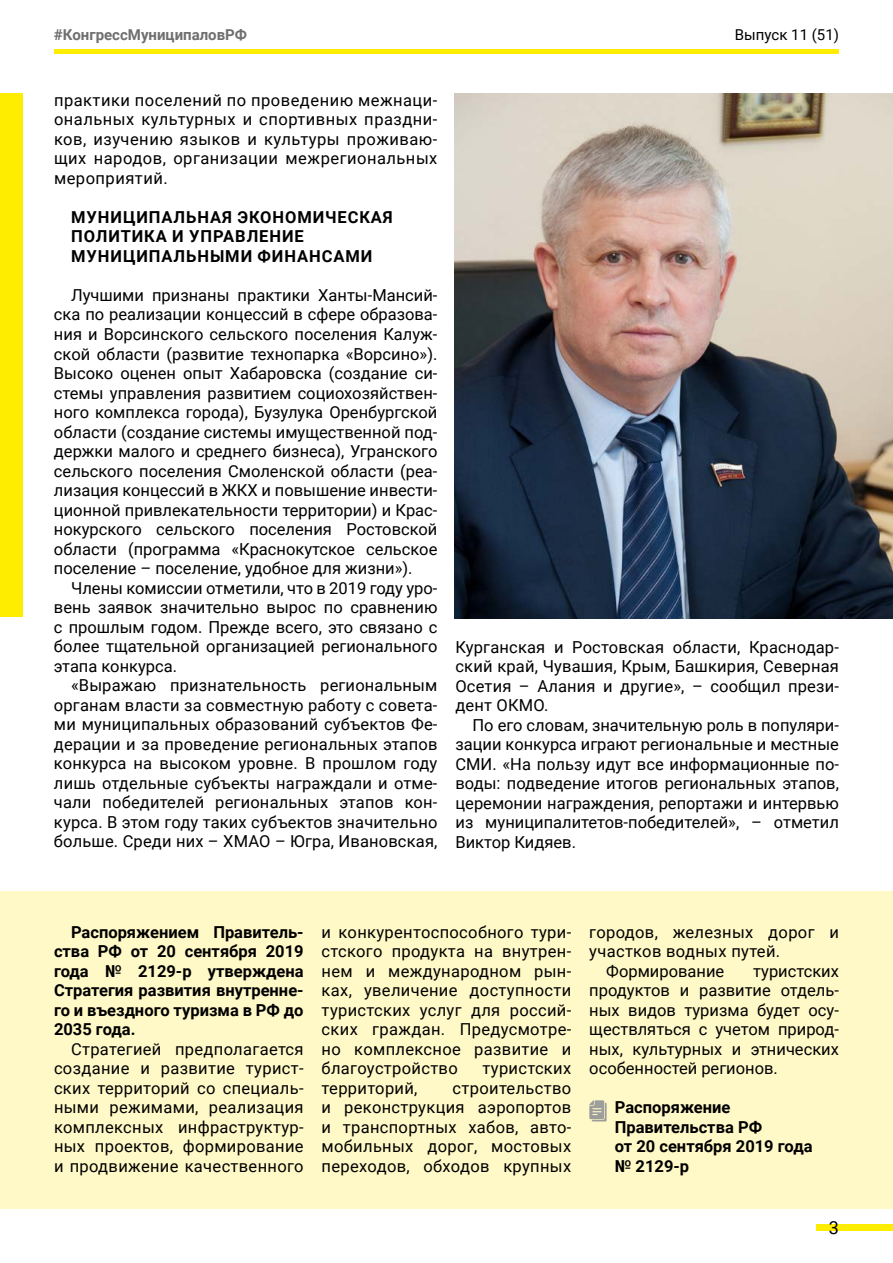
<style>
.page{position:relative;width:893px;height:1263px;background:#fff}
.page>*{position:absolute;margin:0;border:0;box-sizing:border-box;transform-origin:0 0}
.t1{font:18px "Roboto";color:#000}
.t2{font:16.5px/19.5px "Roboto";letter-spacing:.01em;color:#000;text-align:justify}
.t3{font:700 16.5px/19.5px "Roboto";color:#000;text-align:justify}
.t4{font:700 16.5px/19.5px "Roboto";letter-spacing:.055em;color:#000}
.t5{font:700 15px "Roboto";color:#706f6f}
.t6{font:15px "Roboto";color:#000}
</style>
<div class="page">
<div style="left:816px;top:1224px;width:77px;height:7px;background:#ffed00"></div>
<hr style="left:54px;top:50px;width:785px;height:4px;background:#ffed00">
<div style="left:0;top:891px;width:893px;height:318px;background:#fff9c7"></div>
<svg style="left:589px;top:1100px;width:18px;height:21px"></svg>
<img style="left:455px;top:94px;width:438px;height:525px">
<div style="left:0;top:94px;width:23px;height:523px;background:#ffed00"></div>
<p class="t5" style="left:54px;top:24px;width:195px">#КонгрессМуниципаловРФ</p>
<p class="t6" style="left:735px;top:24px;width:106px">Выпуск 11 (51)</p>
<p class="t2" style="left:54px;top:90px;width:385px">практики поселений по проведению межнаци&shy;ональных культурных и спортивных праздни&shy;ков, изучению языков и культуры проживаю&shy;щих народов, организации межрегиональных мероприятий.</p>
<p class="t4" style="left:71px;top:207px;width:323px">МУНИЦИПАЛЬНАЯ ЭКОНОМИЧЕСКАЯ<br>ПОЛИТИКА И УПРАВЛЕНИЕ<br>МУНИЦИПАЛЬНЫМИ ФИНАНСАМИ</p>
<p class="t2" style="left:54px;top:285px;width:385px;text-indent:17px">Лучшими признаны практики Ханты-Мансий&shy;ска по реализации концессий в сфере образова&shy;ния и Ворсинского сельского поселения Калуж&shy;ской области (развитие технопарка «Ворсино»).<br>Высоко оценен опыт Хабаровска (создание си&shy;стемы управления развитием социохозяйствен&shy;ного комплекса города), Бузулука Оренбургской области (создание системы имущественной под&shy;держки малого и среднего бизнеса), Угранского сельского поселения Смоленской области (реа&shy;лизация концессий в ЖКХ и повышение инвести&shy;ционной привлекательности территории) и Крас&shy;нокурского сельского поселения Ростовской области (программа «Краснокутское сельское поселение – поселение, удобное для жизни»).</p>
<p class="t2" style="left:54px;top:577px;width:385px;text-indent:17px">Члены комиссии отметили, что в 2019 году уро&shy;вень заявок значительно вырос по сравнению с прошлым годом. Прежде всего, это связано с более тщательной организацией регионального этапа конкурса.</p>
<p class="t2" style="left:54px;top:675px;width:385px;text-indent:17px">«Выражаю признательность региональным органам власти за совместную работу с совета&shy;ми муниципальных образований субъектов Фе&shy;дерации и за проведение региональных этапов конкурса на высоком уровне. В прошлом году лишь отдельные субъекты награждали и отме&shy;чали победителей региональных этапов кон&shy;курса. В этом году таких субъектов значительно больше. Среди них – ХМАО – Югра, Ивановская,</p>
<p class="t2" style="left:455px;top:636px;width:385px">Курганская и Ростовская области, Краснодар&shy;ский край, Чувашия, Крым, Башкирия, Северная Осетия – Алания и другие», – сообщил прези&shy;дент ОКМО.</p>
<p class="t2" style="left:455px;top:714px;width:385px;text-indent:17px">По его словам, значительную роль в популяри&shy;зации конкурса играют региональные и местные СМИ. «На пользу идут все информационные по&shy;воды: подведение итогов региональных этапов, церемонии награждения, репортажи и интервью из муниципалитетов-победителей», – отметил Виктор Кидяев.</p>
<p class="t3" style="left:54px;top:921px;width:251px;text-indent:17px">Распоряжением Правитель&shy;ства РФ от 20 сентября 2019 года № 2129-р утверждена Стратегия развития внутренне&shy;го и въездного туризма в РФ до 2035 года.</p>
<p class="t2" style="left:54px;top:1038px;width:251px;text-indent:17px">Стратегией предполагается создание и развитие турист&shy;ских территорий со специаль&shy;ными режимами, реализация комплексных инфраструктур&shy;ных проектов, формирование и продвижение качественного</p>
<p class="t2" style="left:322px;top:921px;width:251px">и конкурентоспособного тури&shy;стского продукта на внутрен&shy;нем и международном рын&shy;ках, увеличение доступности туристских услуг для россий&shy;ских граждан. Предусмотре&shy;но комплексное развитие и благоустройство</p>
<p class="t2" style="left:482px;top:1058px;width:90px">туристских</p>
<p class="t2" style="left:322px;top:1077px;width:97px">территорий,</p>
<p class="t2" style="left:322px;top:1077px;width:251px;text-indent:131px">строительство и реконструкция аэропортов и транспортных хабов, авто&shy;мобильных дорог, мостовых переходов, обходов крупных</p>
<p class="t2" style="left:589px;top:921px;width:251px">городов, железных дорог и</p>
<p class="t2" style="left:589px;top:941px;width:192px">участков водных путей.</p>
<p class="t2" style="left:606px;top:960px;width:119px">Формирование</p>
<p class="t2" style="left:589px;top:960px;width:251px;text-indent:164px">туристских продуктов и развитие отдель&shy;ных видов туризма будет осу&shy;ществляться с учетом природ&shy;ных, культурных и этнических особенностей регионов.</p>
<p class="t3" style="left:615px;top:1097px;width:199px;text-align:left">Распоряжение<br>Правительства РФ<br>от 20 сентября 2019 года № 2129-р</p>
<p class="t1" style="left:829px;top:1215px;width:12px">3</p>
</div>
